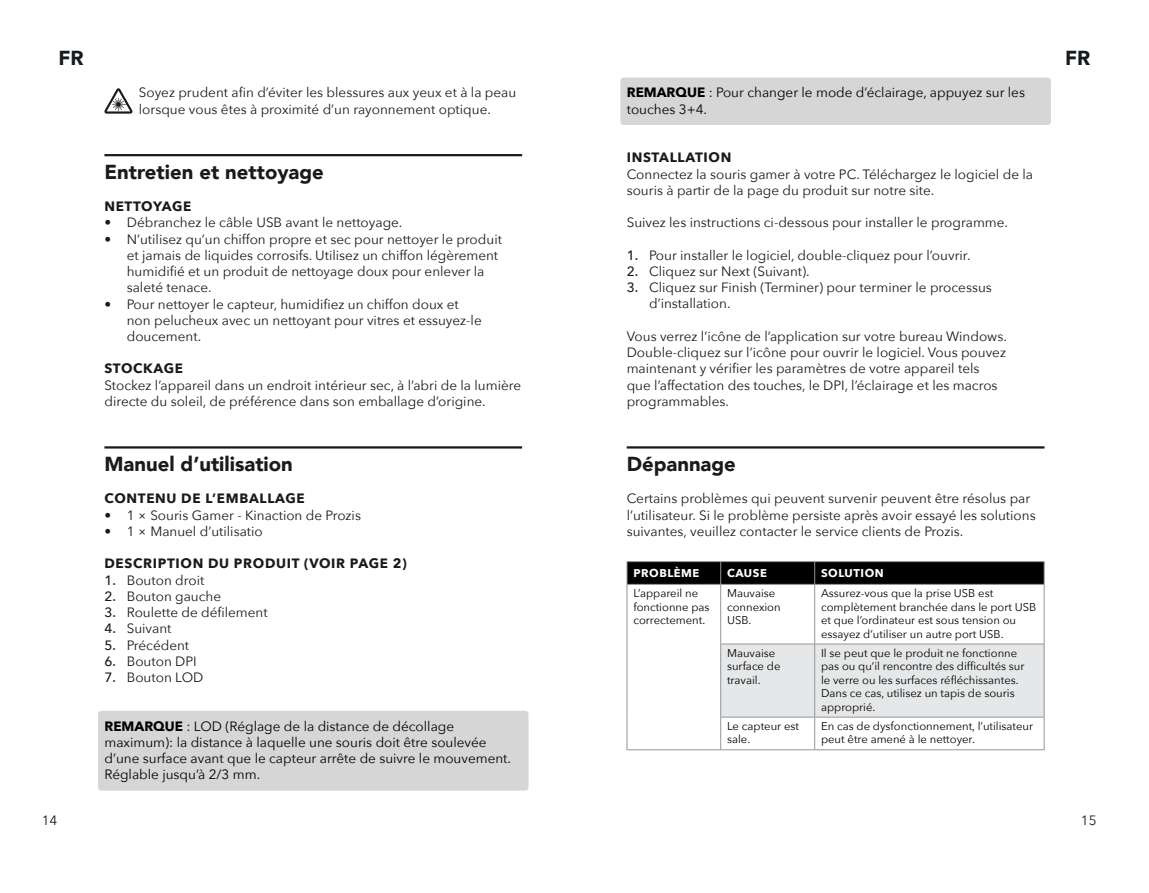
<style>
.page{position:relative;width:1149px;height:893px;background:#fff}
.page>*{position:absolute;margin:0;border:0;box-sizing:border-box;transform-origin:0 0}
.t1{font:900 20.25px "Avenir";color:#171b1e}
.t2{font:13.5px/16.2px "Avenir Next";color:#171b1e}
.t3{font:13.5px/16.2px "Avenir Next";color:#000}
.t4{font:700 13.5px "Avenir Next";letter-spacing:.05em;color:#171b1e}
.t5{font:11.25px/13.5px "Avenir Next";color:#000}
.t6{font:700 11.25px "Avenir Next";letter-spacing:.05em;color:#fff}
.s1{font-weight:700}
.s2{font-weight:500}
</style>
<div class="page">
<div style="left:620px;top:78px;width:430px;height:47px;background:#d7d6d6;border-radius:3px"></div>
<hr style="left:626px;top:446px;width:418px;height:3px;background:#171b1e">
<div style="left:721px;top:645px;width:322px;height:72px;background:#e6e7e8"></div>
<hr style="left:626px;top:561px;width:94px;height:1px;background:#939598">
<hr style="left:720px;top:561px;width:94px;height:1px;background:#939598">
<hr style="left:814px;top:561px;width:230px;height:1px;background:#939598">
<svg style="left:626px;top:562px;width:418px;height:22px;background:#030303"></svg>
<hr style="left:626px;top:584px;width:94px;height:1px;background:#939598">
<hr style="left:626px;top:585px;width:1px;height:59px;background:#939598">
<hr style="left:720px;top:584px;width:94px;height:1px;background:#939598">
<hr style="left:720px;top:585px;width:1px;height:59px;background:#939598">
<hr style="left:814px;top:584px;width:230px;height:1px;background:#939598">
<hr style="left:814px;top:585px;width:1px;height:59px;background:#939598">
<hr style="left:1043px;top:585px;width:1px;height:59px;background:#939598">
<hr style="left:626px;top:644px;width:1px;height:73px;background:#939598">
<hr style="left:720px;top:644px;width:94px;height:1px;background:#939598">
<hr style="left:720px;top:644px;width:1px;height:73px;background:#939598">
<hr style="left:814px;top:644px;width:230px;height:1px;background:#939598">
<hr style="left:814px;top:644px;width:1px;height:73px;background:#939598">
<hr style="left:1043px;top:644px;width:1px;height:73px;background:#939598">
<hr style="left:626px;top:717px;width:1px;height:32px;background:#939598">
<hr style="left:720px;top:717px;width:94px;height:1px;background:#939598">
<hr style="left:720px;top:717px;width:1px;height:32px;background:#939598">
<hr style="left:814px;top:717px;width:230px;height:1px;background:#939598">
<hr style="left:814px;top:717px;width:1px;height:32px;background:#939598">
<hr style="left:1043px;top:717px;width:1px;height:32px;background:#939598">
<hr style="left:626px;top:749px;width:94px;height:1px;background:#939598">
<hr style="left:720px;top:749px;width:94px;height:1px;background:#939598">
<hr style="left:814px;top:749px;width:230px;height:1px;background:#939598">
<hr style="left:104px;top:154px;width:418px;height:2px;background:#171b1e">
<hr style="left:104px;top:446px;width:418px;height:3px;background:#171b1e">
<div style="left:98px;top:711px;width:430px;height:80px;background:#d7d6d6;border-radius:3px"></div>
<svg style="left:104px;top:88px;width:28px;height:26px"></svg>
<h1 class="t1" style="left:58px;top:41px;width:27px">FR</h1>
<h1 class="t1" style="left:1064px;top:41px;width:27px">FR</h1>
<p class="t3" style="left:626px;top:84px;width:399px"><span class="s1">REMARQUE</span> : Pour changer le mode d’éclairage, appuyez sur les touches 3+4.</p>
<p class="t4" style="left:626px;top:146px;width:106px">INSTALLATION</p>
<p class="t2" style="left:626px;top:165px;width:407px">Connectez la souris gamer à votre PC. Téléchargez le logiciel de la souris à partir de la page du produit sur notre site.</p>
<p class="t2" style="left:626px;top:214px;width:383px">Suivez les instructions ci-dessous pour installer le programme.</p>
<p class="t2" style="left:626px;top:246px;width:345px"><span class="s2">1.</span> Pour installer le logiciel, double-cliquez pour l’ouvrir.</p>
<p class="t2" style="left:626px;top:263px;width:184px"><span class="s2">2.</span> Cliquez sur Next (Suivant).</p>
<p class="t2" style="left:649px;top:279px;width:344px;text-indent:-22px"><span class="s2">3.</span> Cliquez sur Finish (Terminer) pour terminer le processus d’installation.</p>
<p class="t2" style="left:626px;top:328px;width:381px">Vous verrez l’icône de l’application sur votre bureau Windows.<br>Double-cliquez sur l’icône pour ouvrir le logiciel. Vous pouvez maintenant y vérifier les paramètres de votre appareil tels que l’affectation des touches, le DPI, l’éclairage et les macros programmables.</p>
<p class="t2" style="left:139px;top:84px;width:379px">Soyez prudent afin d’éviter les blessures aux yeux et à la peau lorsque vous êtes à proximité d’un rayonnement optique.</p>
<h1 class="t1" style="left:104px;top:154px;width:221px">Entretien et nettoyage</h1>
<p class="t4" style="left:104px;top:195px;width:88px">NETTOYAGE</p>
<p class="t2" style="left:104px;top:214px;width:299px">• Débranchez le câble USB avant le nettoyage.</p>
<p class="t2" style="left:127px;top:230px;width:376px;text-indent:-22px">• N’utilisez qu’un chiffon propre et sec pour nettoyer le produit et jamais de liquides corrosifs. Utilisez un chiffon légèrement humidifié et un produit de nettoyage doux pour enlever la saleté tenace.</p>
<p class="t2" style="left:127px;top:295px;width:356px;text-indent:-22px">• Pour nettoyer le capteur, humidifiez un chiffon doux et non pelucheux avec un nettoyant pour vitres et essuyez-le doucement.</p>
<p class="t4" style="left:104px;top:357px;width:80px">STOCKAGE</p>
<p class="t2" style="left:104px;top:376px;width:418px">Stockez l’appareil dans un endroit intérieur sec, à l’abri de la lumière directe du soleil, de préférence dans son emballage d’origine.</p>
<h1 class="t1" style="left:104px;top:446px;width:190px">Manuel d’utilisation</h1>
<p class="t4" style="left:104px;top:487px;width:202px">CONTENU DE L’EMBALLAGE</p>
<p class="t2" style="left:104px;top:506px;width:258px">• 1 × Souris Gamer - Kinaction de Prozis</p>
<p class="t2" style="left:104px;top:522px;width:160px">• 1 × Manuel d’utilisatio</p>
<p class="t4" style="left:104px;top:552px;width:304px">DESCRIPTION DU PRODUIT (VOIR PAGE 2)</p>
<p class="t2" style="left:104px;top:571px;width:101px"><span class="s2">1.</span> Bouton droit</p>
<p class="t2" style="left:104px;top:587px;width:118px"><span class="s2">2.</span> Bouton gauche</p>
<p class="t2" style="left:104px;top:604px;width:165px"><span class="s2">3.</span> Roulette de défilement</p>
<p class="t2" style="left:104px;top:620px;width:69px"><span class="s2">4.</span> Suivant</p>
<p class="t2" style="left:104px;top:636px;width:86px"><span class="s2">5.</span> Précédent</p>
<p class="t2" style="left:104px;top:652px;width:94px"><span class="s2">6.</span> Bouton DPI</p>
<p class="t2" style="left:104px;top:669px;width:100px"><span class="s2">7.</span> Bouton LOD</p>
<p class="t3" style="left:104px;top:717px;width:408px"><span class="s1">REMARQUE</span> : LOD (Réglage de la distance de décollage maximum): la distance à laquelle une souris doit être soulevée d’une surface avant que le capteur arrête de suivre le mouvement.<br>Réglable jusqu’à 2/3 mm.</p>
<h1 class="t1" style="left:626px;top:446px;width:111px">Dépannage</h1>
<p class="t2" style="left:626px;top:490px;width:410px">Certains problèmes qui peuvent survenir peuvent être résolus par l’utilisateur. Si le problème persiste après avoir essayé les solutions suivantes, veuillez contacter le service clients de Prozis.</p>
<p class="t6" style="left:633px;top:563px;width:67px">PROBLÈME</p>
<p class="t6" style="left:726px;top:563px;width:41px">CAUSE</p>
<p class="t6" style="left:820px;top:563px;width:64px">SOLUTION</p>
<p class="t5" style="left:633px;top:586px;width:78px">L’appareil ne fonctionne pas correctement.</p>
<p class="t5" style="left:726px;top:586px;width:55px">Mauvaise connexion<br>USB.</p>
<p class="t5" style="left:820px;top:586px;width:217px">Assurez-vous que la prise USB est complètement branchée dans le port USB et que l’ordinateur est sous tension ou essayez d’utiliser un autre port USB.</p>
<p class="t5" style="left:726px;top:646px;width:55px">Mauvaise surface de travail.</p>
<p class="t5" style="left:820px;top:646px;width:205px">Il se peut que le produit ne fonctionne pas ou qu’il rencontre des difficultés sur le verre ou les surfaces réfléchissantes.<br>Dans ce cas, utilisez un tapis de souris approprié.</p>
<p class="t5" style="left:726px;top:719px;width:73px">Le capteur est sale.</p>
<p class="t5" style="left:820px;top:719px;width:213px">En cas de dysfonctionnement, l’utilisateur peut être amené à le nettoyer.</p>
<p class="t2" style="left:42px;top:812px;width:17px">14</p>
<p class="t2" style="left:1080px;top:812px;width:17px">15</p>
</div>
